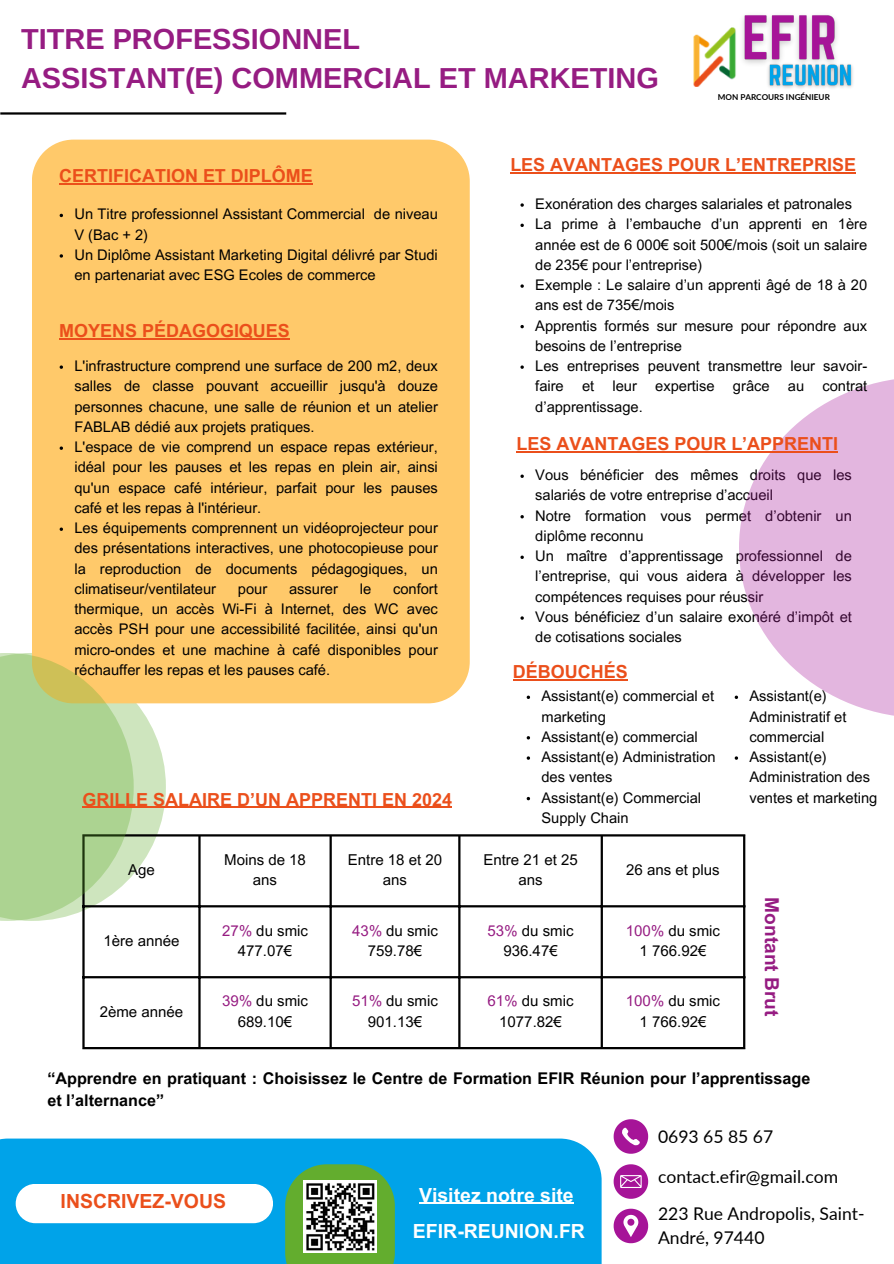
<style>
.page{position:relative;width:894px;height:1264px;background:#fff}
.page>*{position:absolute;margin:0;border:0;box-sizing:border-box;transform-origin:0 0}
.t1{font:700 28.95px/39.3px "Arimo";color:#961c82}
.t2{font:700 19.5px "Arial MT Pro";color:#fff}
.t3{font:700 19.5px "Arial MT Pro";color:#eb4f1b}
.t4{font:700 19.2px "Arial MT Pro";color:#961c82}
.t5{font:700 18px "Arial MT Pro";color:#eb4f1b}
.t6{font:17.55px/24.2px "Lato";color:#000}
.t7{font:700 16.2px/22.5px "Arial MT Pro";color:#000}
.t8{font:15px/20.2px "Arial MT Pro";color:#000;text-align:center}
.t9{font:14.7px/20.2px "Arial MT Pro";color:#000}
.t10{font:700 8.1px "Lato";color:#000}
.s1{color:#961c82}
</style>
<div class="page">
<img style="left:742px;top:15px;width:95px;height:49px">
<img style="left:693px;top:27px;width:43px;height:59px">
<svg style="left:134px;top:703px;width:32px;height:205px;fill:#cee5be"></svg>
<div style="left:32px;top:140px;width:437px;height:563px;background:#ffc96a"></div>
<hr style="left:82px;top:836px;width:3px;height:210px;background:#000">
<hr style="left:198px;top:836px;width:2px;height:210px;background:#000">
<hr style="left:329px;top:836px;width:3px;height:210px;background:#000">
<hr style="left:458px;top:836px;width:2px;height:210px;background:#000">
<hr style="left:600px;top:836px;width:2px;height:210px;background:#000">
<hr style="left:742px;top:836px;width:3px;height:210px;background:#000">
<hr style="left:82px;top:834px;width:663px;height:2px;background:#000">
<hr style="left:82px;top:905px;width:663px;height:2px;background:#000">
<hr style="left:82px;top:976px;width:663px;height:2px;background:#000">
<hr style="left:82px;top:1046px;width:663px;height:3px;background:#000">
<div style="left:0;top:1138px;width:601px;height:125px;background:#00a3e9"></div>
<div style="left:16px;top:1183px;width:257px;height:40px;background:#fff;border-radius:20px"></div>
<svg style="left:613px;top:1119px;width:35px;height:34px"></svg>
<svg style="left:613px;top:1164px;width:35px;height:34px"></svg>
<svg style="left:613px;top:1208px;width:35px;height:35px"></svg>
<svg style="left:738px;top:379px;width:155px;height:337px;fill:#e3b6df"></svg>
<svg style="left:285px;top:1164px;width:110px;height:99px;background:#5aae50"></svg>
<img style="left:304px;top:1180px;width:72px;height:72px">
<img style="left:763px;top:60px;width:90px;height:29px">
<hr style="left:59px;top:338px;width:231px;height:1px;background:#eb4f1b">
<svg style="left:60px;top:365px;width:3px;height:4px"></svg>
<svg style="left:60px;top:446px;width:3px;height:4px"></svg>
<svg style="left:60px;top:527px;width:3px;height:4px"></svg>
<hr style="left:516px;top:451px;width:322px;height:1px;background:#eb4f1b">
<hr style="left:510px;top:172px;width:345px;height:2px;background:#eb4f1b">
<hr style="left:59px;top:183px;width:254px;height:1px;background:#eb4f1b">
<hr style="left:419px;top:1202px;width:154px;height:1px;background:#fff">
<svg style="left:0;top:653px;width:134px;height:267px;background:#b8d190"></svg>
<hr style="left:82px;top:806px;width:370px;height:2px;background:#eb4f1b">
<hr style="left:512px;top:679px;width:115px;height:1px;background:#eb4f1b">
<svg style="left:526px;top:695px;width:4px;height:4px"></svg>
<svg style="left:526px;top:797px;width:4px;height:3px"></svg>
<hr style="left:0;top:112px;width:286px;height:3px;background:#000">
<svg style="left:60px;top:254px;width:3px;height:4px"></svg>
<p class="t1" style="left:21px;top:19px;width:639px">TITRE PROFESSIONNEL<br>ASSISTANT(E) COMMERCIAL ET MARKETING</p>
<p class="t10" style="left:717px;top:92px;width:114px">MON PARCOURS INGÉNIEUR</p>
<p class="t5" style="left:59px;top:169px;width:255px">CERTIFICATION ET DIPLÔME</p>
<h5 class="t9" style="left:74px;top:206px;width:365px">Un Titre professionnel Assistant Commercial de niveau<br>V (Bac + 2)</h5>
<h4 class="t9" style="left:74px;top:246px;width:365px">Un Diplôme Assistant Marketing Digital délivré par Studi en partenariat avec ESG Ecoles de commerce</h4>
<p class="t5" style="left:59px;top:324px;width:232px">MOYENS PÉDAGOGIQUES</p>
<p class="t9" style="left:74px;top:357px;width:365px;text-align:justify">L'infrastructure comprend une surface de 200 m2, deux salles de classe pouvant accueillir jusqu'à douze personnes chacune, une salle de réunion et un atelier FABLAB dédié aux projets pratiques.</p>
<p class="t9" style="left:74px;top:438px;width:365px;text-align:justify">L'espace de vie comprend un espace repas extérieur, idéal pour les pauses et les repas en plein air, ainsi qu'un espace café intérieur, parfait pour les pauses café et les repas à l'intérieur.</p>
<p class="t9" style="left:74px;top:519px;width:365px;text-align:justify">Les équipements comprennent un vidéoprojecteur pour des présentations interactives, une photocopieuse pour la reproduction de documents pédagogiques, un climatiseur/ventilateur</p>
<p class="t9" style="left:74px;top:580px;width:365px;text-align:justify;text-indent:318px">confort thermique, un accès Wi-Fi à Internet, des WC avec accès PSH pour une accessibilité facilitée, ainsi qu'un micro-ondes et une machine à café disponibles pour réchauffer les repas et les pauses café.</p>
<p class="t9" style="left:238px;top:580px;width:31px">pour</p>
<p class="t9" style="left:289px;top:580px;width:50px">assurer</p>
<p class="t9" style="left:360px;top:580px;width:13px">le</p>
<p class="t5" style="left:82px;top:792px;width:371px">GRILLE SALAIRE D’UN APPRENTI EN 2024</p>
<p class="t5" style="left:510px;top:158px;width:347px">LES AVANTAGES POUR L’ENTREPRISE</p>
<p class="t9" style="left:535px;top:195px;width:318px">Exonération des charges salariales et patronales</p>
<p class="t9" style="left:535px;top:216px;width:333px;text-align:justify">La prime à l’embauche d’un apprenti en 1ère année est de 6 000€ soit 500€/mois (soit un salaire de 235€ pour l’entreprise)</p>
<p class="t9" style="left:535px;top:276px;width:333px">Exemple : Le salaire d’un apprenti âgé de 18 à 20 ans est de 735€/mois</p>
<p class="t9" style="left:535px;top:317px;width:333px">Apprentis formés sur mesure pour répondre aux besoins de l’entreprise</p>
<p class="t9" style="left:535px;top:357px;width:333px;text-align:justify">Les entreprises peuvent transmettre leur savoir&shy;faire et leur expertise grâce au contrat d’apprentissage.</p>
<p class="t5" style="left:516px;top:437px;width:323px">LES AVANTAGES POUR L’APPRENTI</p>
<p class="t9" style="left:535px;top:467px;width:318px">Vous bénéficier des mêmes droits que les salariés de votre entreprise d’accueil</p>
<p class="t9" style="left:535px;top:507px;width:318px">Notre formation vous permet d’obtenir un diplôme reconnu</p>
<p class="t9" style="left:535px;top:548px;width:318px;text-align:justify">Un maître d’apprentissage professionnel de l’entreprise, qui vous aidera à développer les compétences requises pour réussir</p>
<p class="t9" style="left:535px;top:608px;width:318px">Vous bénéficiez d’un salaire exonéré d’impôt et de cotisations sociales</p>
<p class="t5" style="left:512px;top:665px;width:116px">DÉBOUCHÉS</p>
<h5 class="t9" style="left:541px;top:687px;width:174px">Assistant(e) commercial et marketing</h5>
<p class="t9" style="left:541px;top:728px;width:158px">Assistant(e) commercial</p>
<h4 class="t9" style="left:541px;top:748px;width:176px">Assistant(e) Administration des ventes</h4>
<p class="t9" style="left:541px;top:789px;width:161px">Assistant(e) Commercial<br>Supply Chain</p>
<p class="t9" style="left:749px;top:687px;width:98px">Assistant(e)<br>Administratif et commercial</p>
<p class="t9" style="left:749px;top:748px;width:129px">Assistant(e)<br>Administration des ventes et marketing</p>
<p class="t8" style="left:128px;top:861px;width:28px">Age</p>
<p class="t8" style="left:224px;top:851px;width:83px">Moins de 18 ans</p>
<h4 class="t8" style="left:348px;top:851px;width:96px">Entre 18 et 20 ans</h4>
<p class="t8" style="left:483px;top:851px;width:96px">Entre 21 et 25 ans</p>
<p class="t8" style="left:626px;top:861px;width:95px">26 ans et plus</p>
<h4 class="t8" style="left:103px;top:932px;width:77px">1ère année</h4>
<p class="t8" style="left:100px;top:1003px;width:85px">2ème année</p>
<p class="t8" style="left:222px;top:922px;width:87px"><span class="s1">27%</span> du smic</p>
<p class="t8" style="left:238px;top:942px;width:56px">477.07€</p>
<h4 class="t8" style="left:222px;top:992px;width:87px"><span class="s1">39%</span> du smic</h4>
<p class="t8" style="left:238px;top:1013px;width:56px">689.10€</p>
<p class="t8" style="left:352px;top:922px;width:87px"><span class="s1">43%</span> du smic</p>
<h4 class="t8" style="left:368px;top:942px;width:56px">759.78€</h4>
<p class="t8" style="left:352px;top:992px;width:87px"><span class="s1">51%</span> du smic</p>
<p class="t8" style="left:368px;top:1013px;width:56px">901.13€</p>
<p class="t8" style="left:487px;top:922px;width:87px"><span class="s1">53%</span> du smic</p>
<p class="t8" style="left:503px;top:942px;width:56px">936.47€</p>
<p class="t8" style="left:487px;top:992px;width:87px"><span class="s1">61%</span> du smic</p>
<h4 class="t8" style="left:499px;top:1013px;width:64px">1077.82€</h4>
<p class="t8" style="left:625px;top:922px;width:96px"><span class="s1">100%</span> du smic</p>
<p class="t8" style="left:639px;top:942px;width:68px">1 766.92€</p>
<p class="t8" style="left:625px;top:992px;width:96px"><span class="s1">100%</span> du smic</p>
<p class="t8" style="left:639px;top:1013px;width:68px">1 766.92€</p>
<p class="t4" style="left:779px;top:897px;width:121px;rotate:90deg">Montant Brut</p>
<p class="t7" style="left:47px;top:1068px;width:764px">“Apprendre en pratiquant : Choisissez le Centre de Formation EFIR Réunion pour l’apprentissage et l’alternance”</p>
<p class="t3" style="left:61px;top:1193px;width:167px">INSCRIVEZ-VOUS</p>
<p class="t2" style="left:419px;top:1187px;width:156px">Visitez notre site</p>
<p class="t2" style="left:413px;top:1223px;width:173px">EFIR-REUNION.FR</p>
<p class="t6" style="left:657px;top:1123px;width:117px">0693 65 85 67</p>
<p class="t6" style="left:657px;top:1164px;width:181px">contact.efir@gmail.com</p>
<p class="t6" style="left:657px;top:1201px;width:208px">223 Rue Andropolis, Saint-<br>André, 97440</p>
</div>
